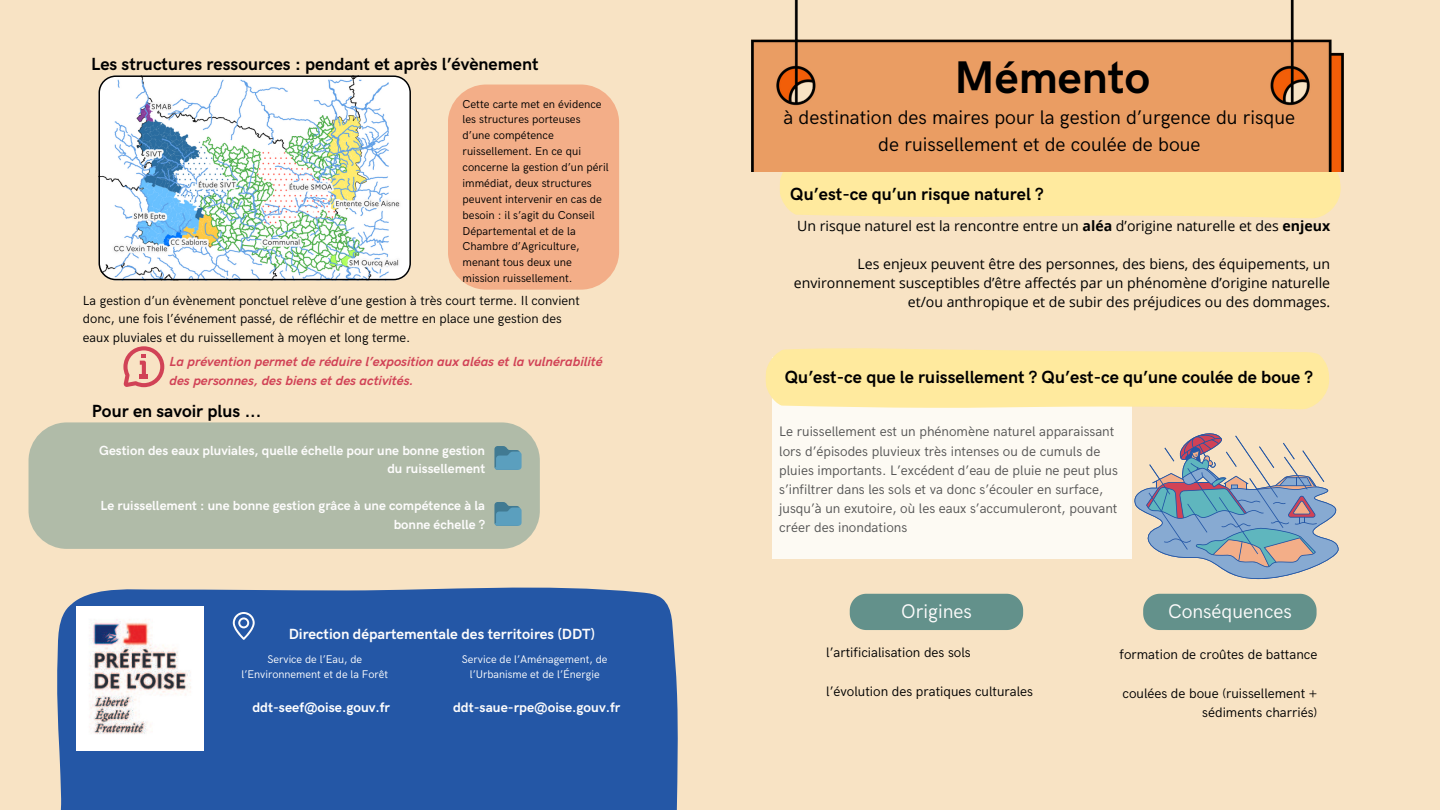
<style>
.page{position:relative;width:1440px;height:810px;background:#f8e3c4}
.page>*{position:absolute;margin:0;border:0;box-sizing:border-box;transform-origin:0 0}
.t1{font:700 45.9px "HK Grotesk";color:#000}
.t2{font:19.7px/27.1px "HK Grotesk";color:#000;text-align:center}
.t3{font:19.7px "HK Grotesk";color:#fdfcfc}
.t4{font:700 17.6px "HK Grotesk";color:#000}
.t5{font:700 14.8px "HK Grotesk";color:#fdfcfc}
.t6{font:14.1px/19.2px "Open Sans";color:#000;text-align:right}
.t7{font:13.8px/19.2px "HK Grotesk";color:#545454}
.t8{font:13.8px/19.2px "HK Grotesk";color:#000;text-align:right}
.t9{font:700 13.8px "HK Grotesk";color:#fdfcfc}
.t10{font:700 13.8px "HK Grotesk";color:#fff}
.t11{font:13.2px/18.5px "HK Grotesk";color:#000}
.t12{font:700 13.2px/18.5px "HK Grotesk";color:#fdfcfc;text-align:right}
.t13{font:italic 700 13.2px/18.5px "HK Grotesk";color:#d14256}
.t14{font:11.5px/15.9px "HK Grotesk";color:#000}
.t15{font:11.1px/15.2px "HK Grotesk";color:#fff;text-align:center}
.s1{font-weight:700}
</style>
<div class="page">
<svg style="left:779px;top:171px;width:562px;height:48px"></svg>
<img style="left:752px;top:0;width:591px;height:171px">
<svg style="left:1134px;top:433px;width:205px;height:147px"></svg>
<div style="left:772px;top:410px;width:360px;height:149px;background:#fdfaf3"></div>
<svg style="left:765px;top:348px;width:564px;height:62px"></svg>
<div style="left:57px;top:587px;width:621px;height:223px;background:#2457a6"></div>
<img style="left:76px;top:607px;width:127px;height:143px">
<svg style="left:233px;top:612px;width:22px;height:28px"></svg>
<div style="left:1143px;top:594px;width:174px;height:36px;background:#63918b"></div>
<div style="left:850px;top:594px;width:173px;height:36px;background:#63918b"></div>
<svg style="left:123px;top:346px;width:41px;height:41px"></svg>
<div style="left:29px;top:422px;width:511px;height:127px;background:#b0bba8;border-radius:38px"></div>
<svg style="left:98px;top:75px;width:313px;height:205px"></svg>
<div style="left:448px;top:85px;width:171px;height:205px;background:#f3ae88;border-radius:38px"></div>
<p class="t4" style="left:91px;top:54px;width:449px">Les structures ressources : pendant et après l’évènement</p>
<p class="t14" style="left:463px;top:96px;width:148px">Cette carte met en évidence les structures porteuses d’une compétence ruissellement. En ce qui concerne la gestion d’un péril immédiat, deux structures peuvent intervenir en cas de besoin : il s’agit du Conseil<br>Départemental et de la<br>Chambre d’Agriculture, menant tous deux une mission ruissellement.</p>
<h2 class="t11" style="left:83px;top:292px;width:498px">La gestion d’un évènement ponctuel relève d’une gestion à très court terme. Il convient donc, une fois l’événement passé, de réfléchir et de mettre en place une gestion des eaux pluviales et du ruissellement à moyen et long terme.</h2>
<h1 class="t13" style="left:170px;top:353px;width:435px">La prévention permet de réduire l’exposition aux aléas et la vulnérabilité des personnes, des biens et des activités.</h1>
<h5 class="t4" style="left:92px;top:401px;width:171px">Pour en savoir plus ...</h5>
<p class="t12" style="left:99px;top:442px;width:388px">Gestion des eaux pluviales, quelle échelle pour une bonne gestion du ruissellement</p>
<h3 class="t12" style="left:101px;top:497px;width:386px">Le ruissellement : une bonne gestion grâce à une compétence à la bonne échelle ?</h3>
<p class="t5" style="left:289px;top:626px;width:308px">Direction départementale des territoires (DDT)</p>
<h4 class="t15" style="left:242px;top:652px;width:148px">Service de l’Eau, de l’Environnement et de la Forêt</h4>
<h4 class="t15" style="left:462px;top:652px;width:147px">Service de l’Aménagement, de l’Urbanisme et de l’Énergie</h4>
<p class="t10" style="left:252px;top:700px;width:139px">ddt-seef@oise.gouv.fr</p>
<h5 class="t9" style="left:453px;top:700px;width:169px">ddt-saue-rpe@oise.gouv.fr</h5>
<h6 class="t1" style="left:955px;top:52px;width:197px">Mémento</h6>
<h3 class="t2" style="left:784px;top:105px;width:513px">à destination des maires pour la gestion d’urgence du risque de ruissellement et de coulée de boue</h3>
<p class="t4" style="left:790px;top:184px;width:255px">Qu’est-ce qu’un risque naturel ?</p>
<h6 class="t6" style="left:797px;top:216px;width:535px">Un risque naturel est la rencontre entre un <span class="s1">aléa</span> d’origine naturelle et des <span class="s1">enjeux</span></h6>
<h6 class="t6" style="left:794px;top:254px;width:538px">Les enjeux peuvent être des personnes, des biens, des équipements, un environnement susceptibles d’être affectés par un phénomène d’origine naturelle et/ou anthropique et de subir des préjudices ou des dommages.</h6>
<p class="t4" style="left:785px;top:367px;width:530px">Qu’est-ce que le ruissellement ? Qu’est-ce qu’une coulée de boue ?</p>
<p class="t7" style="left:779px;top:423px;width:340px">Le ruissellement est un phénomène naturel apparaissant lors d’épisodes pluvieux très intenses ou de cumuls de pluies importants. L’excédent d’eau de pluie ne peut plus s’infiltrer dans les sols et va donc s’écouler en surface, jusqu’à un exutoire, où les eaux s’accumuleront, pouvant créer des inondations</p>
<p class="t3" style="left:901px;top:600px;width:72px">Origines</p>
<p class="t3" style="left:1168px;top:600px;width:125px">Conséquences</p>
<h4 class="t8" style="left:1119px;top:646px;width:199px">formation de croûtes de battance</h4>
<p class="t8" style="left:1122px;top:684px;width:196px">coulées de boue (ruissellement + sédiments charriés)</p>
<p class="t8" style="left:826px;top:644px;width:146px">l’artificialisation des sols</p>
<p class="t8" style="left:826px;top:682px;width:208px">l’évolution des pratiques culturales</p>
</div>
